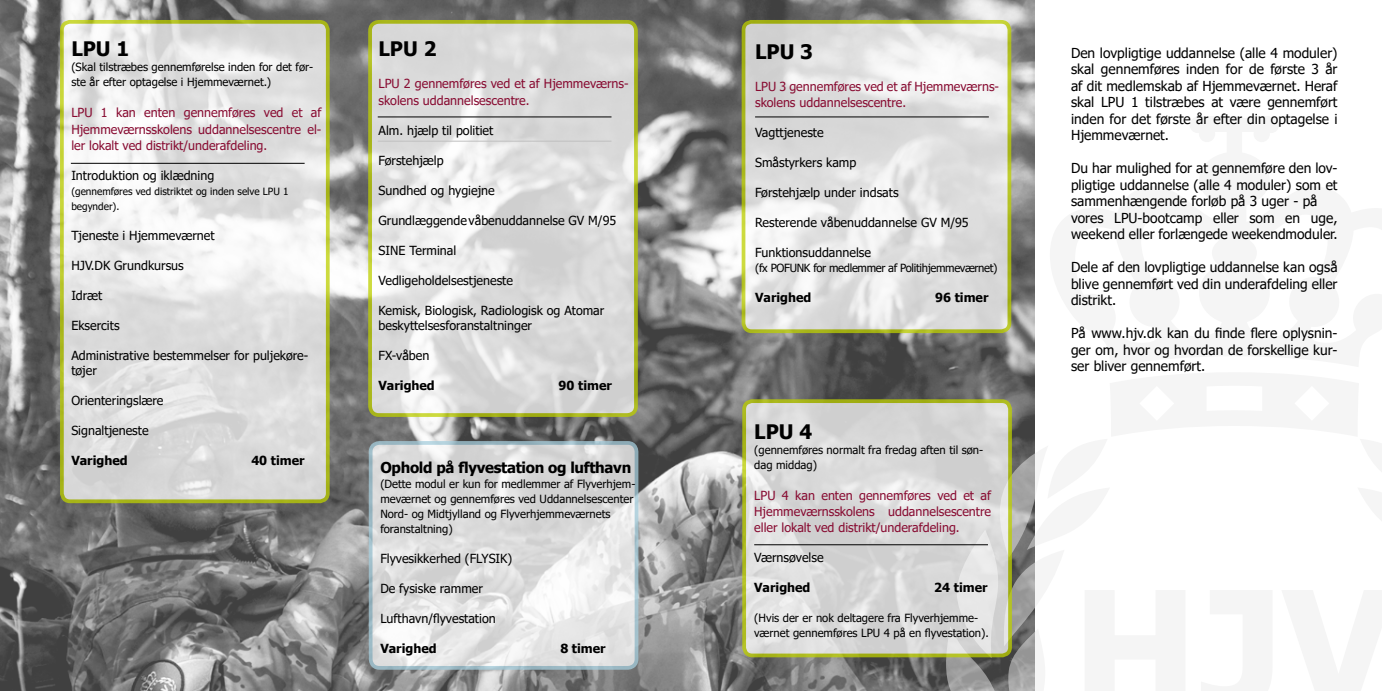
<style>
.page{position:relative;width:1382px;height:691px;background:#fff}
.page>*{position:absolute;margin:0;border:0;box-sizing:border-box;transform-origin:0 0}
.t1{font:700 20px "Tahoma";color:#000}
.t2{font:700 15px "Tahoma";letter-spacing:-.02em;color:#000}
.t3{font:13.75px/16.5px "Tahoma";color:#000;text-align:justify}
.t4{font:12.5px/15px "Tahoma";color:#000}
.t5{font:12.5px/16.2px "Tahoma";color:#880c32}
.t6{font:700 12.5px "Tahoma";color:#000}
.t7{font:11.25px/15px "Tahoma";color:#000}
.t8{font:11.25px "Tahoma";letter-spacing:-.03em;color:#000}
.t9{font:10px/15px "Tahoma";color:#000}
</style>
<div class="page">
<img style="left:0;top:0;width:1035px;height:691px">
<svg style="left:946px;top:372px;width:89px;height:319px;background:#7e7e7e"></svg>
<svg style="left:743px;top:22px;width:266px;height:309px;fill:#dfdfdf"></svg>
<div style="left:742px;top:20px;width:269px;height:313px;border:4px solid #bed000;border-radius:8px"></div>
<hr style="left:755px;top:117px;width:234px;height:1px;background:#000">
<svg style="left:744px;top:401px;width:266px;height:254px;background:#dadad9"></svg>
<div style="left:742px;top:399px;width:270px;height:258px;border:4px solid #bed000;border-radius:8px"></div>
<hr style="left:754px;top:544px;width:234px;height:1px;background:#000">
<svg style="left:62px;top:22px;width:266px;height:479px;fill:#dfdfdf"></svg>
<div style="left:60px;top:20px;width:270px;height:483px;border:4px solid #bed000;border-radius:8px"></div>
<hr style="left:71px;top:163px;width:234px;height:1px;background:#000">
<svg style="left:371px;top:443px;width:265px;height:225px;fill:#dedede"></svg>
<div style="left:369px;top:441px;width:269px;height:229px;border:4px solid #a6cedd;border-radius:9px"></div>
<svg style="left:370px;top:22px;width:266px;height:393px;fill:#dbdbdb"></svg>
<div style="left:368px;top:20px;width:270px;height:397px;border:4px solid #bed000;border-radius:9px"></div>
<hr style="left:378px;top:117px;width:233px;height:1px;background:#000">
<h1 class="t1" style="left:71px;top:35px;width:59px">LPU 1</h1>
<p class="t7" style="left:71px;top:60px;width:243px">(Skal tilstræbes gennemførelse inden for det før&shy;ste år efter optagelse i Hjemmeværnet.)</p>
<p class="t5" style="left:71px;top:105px;width:252px;text-align:justify">LPU 1 kan enten gennemføres ved et af Hjemmeværnsskolens uddannelsescentre el&shy;ler lokalt ved distrikt/underafdeling.</p>
<p class="t4" style="left:71px;top:169px;width:145px">Introduktion og iklædning</p>
<p class="t9" style="left:71px;top:184px;width:219px">(gennemføres ved distriktet og inden selve LPU 1 begynder).</p>
<p class="t4" style="left:71px;top:229px;width:145px">Tjeneste i Hjemmeværnet</p>
<p class="t4" style="left:71px;top:259px;width:114px">HJV.DK Grundkursus</p>
<p class="t4" style="left:71px;top:289px;width:32px">Idræt</p>
<p class="t4" style="left:71px;top:319px;width:50px">Eksercits</p>
<p class="t4" style="left:71px;top:349px;width:239px">Administrative bestemmelser for puljekøre&shy;tøjer</p>
<p class="t4" style="left:71px;top:394px;width:94px">Orienteringslære</p>
<p class="t4" style="left:71px;top:424px;width:79px">Signaltjeneste</p>
<p class="t6" style="left:71px;top:452px;width:58px">Varighed</p>
<p class="t6" style="left:251px;top:452px;width:55px">40 timer</p>
<h1 class="t1" style="left:379px;top:35px;width:59px">LPU 2</h1>
<p class="t5" style="left:379px;top:76px;width:252px">LPU 2 gennemføres ved et af Hjemmeværns&shy;skolens uddannelsescentre.</p>
<p class="t4" style="left:379px;top:123px;width:116px">Alm. hjælp til politiet</p>
<p class="t4" style="left:379px;top:153px;width:67px">Førstehjælp</p>
<p class="t4" style="left:379px;top:183px;width:118px">Sundhed og hygiejne</p>
<p class="t4" style="left:379px;top:213px;width:239px">Grundlæggendevåbenuddannelse GV M/95</p>
<p class="t4" style="left:379px;top:243px;width:79px">SINE Terminal</p>
<p class="t4" style="left:379px;top:273px;width:136px">Vedligeholdelsestjeneste</p>
<p class="t4" style="left:379px;top:303px;width:227px">Kemisk, Biologisk, Radiologisk og Atomar beskyttelsesforanstaltninger</p>
<p class="t4" style="left:379px;top:348px;width:52px">FX-våben</p>
<p class="t6" style="left:379px;top:376px;width:58px">Varighed</p>
<p class="t6" style="left:559px;top:376px;width:55px">90 timer</p>
<p class="t2" style="left:380px;top:457px;width:252px">Ophold på flyvestation og lufthavn</p>
<p class="t7" style="left:380px;top:477px;width:257px">(Dette modul er kun for medlemmer af Flyverhjem&shy;meværnet og gennemføres ved Uddannelsescenter Nord- og Midtjylland og Flyverhjemmeværnets foranstaltning)</p>
<p class="t4" style="left:380px;top:552px;width:134px">Flyvesikkerhed (FLYSIK)</p>
<p class="t4" style="left:380px;top:582px;width:104px">De fysiske rammer</p>
<p class="t4" style="left:380px;top:612px;width:117px">Lufthavn/flyvestation</p>
<p class="t6" style="left:380px;top:640px;width:58px">Varighed</p>
<p class="t6" style="left:560px;top:640px;width:47px">8 timer</p>
<h1 class="t1" style="left:755px;top:38px;width:59px">LPU 3</h1>
<p class="t5" style="left:755px;top:79px;width:246px">LPU 3 gennemføres ved et af Hjemmeværns&shy;skolens uddannelsescentre.</p>
<p class="t4" style="left:755px;top:125px;width:70px">Vagttjeneste</p>
<p class="t4" style="left:755px;top:155px;width:103px">Småstyrkers kamp</p>
<p class="t4" style="left:755px;top:185px;width:145px">Førstehjælp under indsats</p>
<p class="t4" style="left:755px;top:215px;width:215px">Resterende våbenuddannelse GV M/95</p>
<p class="t4" style="left:755px;top:245px;width:117px">Funktionsuddannelse</p>
<p class="t8" style="left:755px;top:260px;width:244px">(fx POFUNK for medlemmer af Politihjemmeværnet)</p>
<p class="t6" style="left:755px;top:288px;width:58px">Varighed</p>
<p class="t6" style="left:935px;top:288px;width:55px">96 timer</p>
<h1 class="t1" style="left:754px;top:417px;width:59px">LPU 4</h1>
<p class="t7" style="left:754px;top:443px;width:231px">(gennemføres normalt fra fredag aften til søn&shy;dag middag)</p>
<p class="t5" style="left:754px;top:488px;width:238px;text-align:justify">LPU 4 kan enten gennemføres ved et af Hjemmeværnsskolens uddannelsescentre eller lokalt ved distrikt/underafdeling.</p>
<p class="t4" style="left:754px;top:551px;width:71px">Værnsøvelse</p>
<p class="t6" style="left:754px;top:579px;width:58px">Varighed</p>
<p class="t6" style="left:934px;top:579px;width:55px">24 timer</p>
<p class="t7" style="left:754px;top:611px;width:236px">(Hvis der er nok deltagere fra Flyverhjemme&shy;værnet gennemføres LPU 4 på en flyvestation).</p>
<p class="t3" style="left:1071px;top:45px;width:268px">Den lovpligtige uddannelse (alle 4 moduler) skal gennemføres inden for de første 3 år af dit medlemskab af Hjemmeværnet. Heraf skal LPU 1 tilstræbes at være gennemført inden for det første år efter din optagelse i Hjemmeværnet.</p>
<p class="t3" style="left:1071px;top:161px;width:268px;text-align:left">Du har mulighed for at gennemføre den lov&shy;pligtige uddannelse (alle 4 moduler) som et sammenhængende forløb på 3 uger - på vores LPU-bootcamp eller som en uge, weekend eller forlængede weekendmoduler.</p>
<p class="t3" style="left:1071px;top:260px;width:268px">Dele af den lovpligtige uddannelse kan også blive gennemført ved din underafdeling eller distrikt.</p>
<p class="t3" style="left:1071px;top:326px;width:268px">På www.hjv.dk kan du finde flere oplysnin&shy;ger om, hvor og hvordan de forskellige kur&shy;ser bliver gennemført.</p>
</div>
